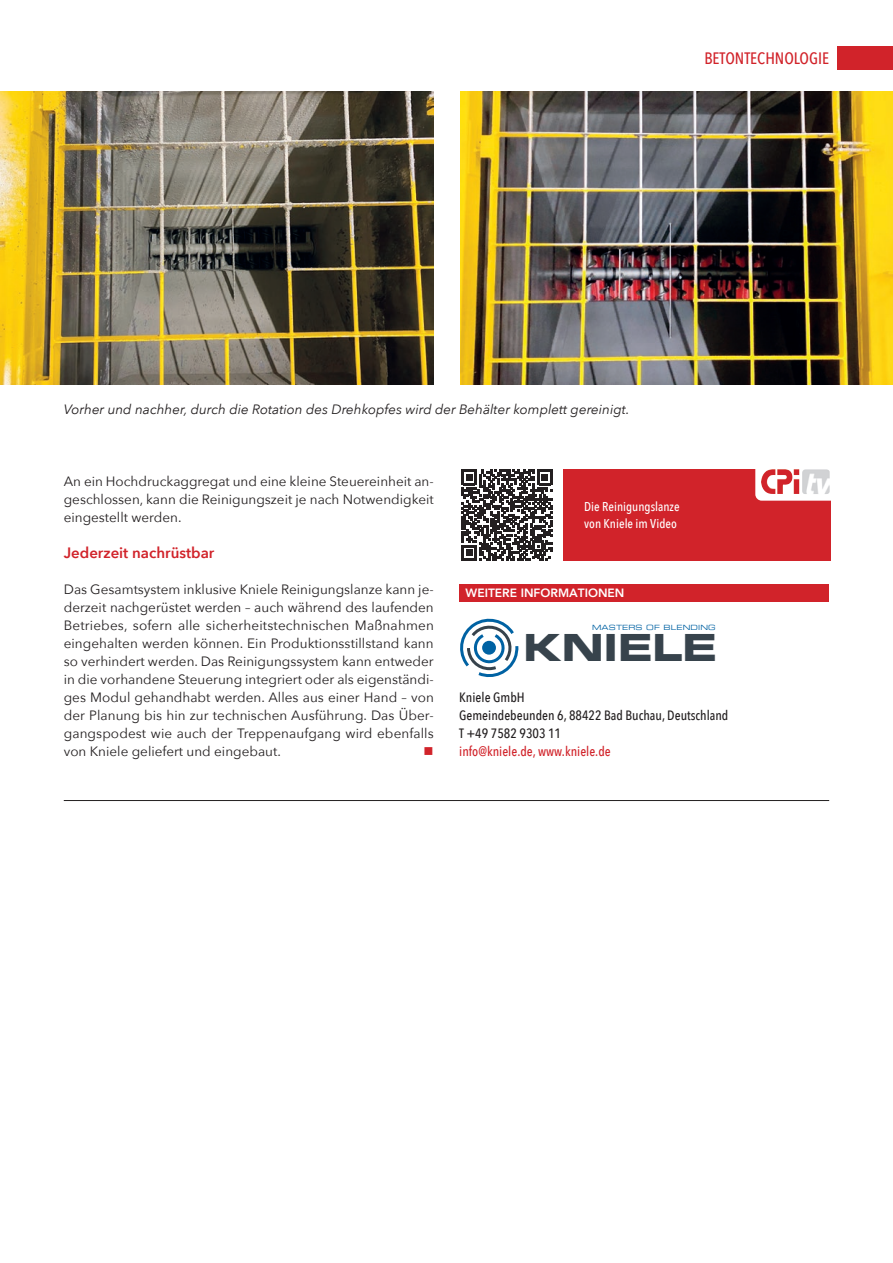
<style>
.page{position:relative;width:893px;height:1263px;background:#fff}
.page>*{position:absolute;margin:0;border:0;box-sizing:border-box;transform-origin:0 0}
.t1{font:36.75px "Eurostile Bold Extended Two";color:#37434c}
.t2{font:500 16.5px "Avenir Next Condensed";color:#d1232a}
.t3{font:600 15px "Avenir Next";color:#d1232a}
.t4{font:13.5px/18px "Avenir Next";color:#231f20;text-align:justify}
.t5{font:italic 13.5px "Avenir Next";color:#231f20}
.t6{font:500 13.5px/18px "Avenir Next Condensed";color:#231f20}
.t7{font:500 13.5px "Avenir Next Condensed";color:#d1232a}
.t8{font:13.5px "Wingdings";color:#d1232a}
.t9{font:500 12.75px/17.2px "Avenir Next Condensed";color:#fff}
.t10{font:800 12px "Avenir";color:#fff}
.t11{font:7.05px "Eurostile Extended Two";letter-spacing:.02em;color:#0062a3}
</style>
<div class="page">
<div style="left:838px;top:47px;width:55px;height:23px;background:#d1232a"></div>
<div style="left:459px;top:585px;width:370px;height:17px;background:#d1232a"></div>
<svg style="left:460px;top:618px;width:59px;height:59px"></svg>
<div style="left:482px;top:641px;width:14px;height:14px;background:#0062a3;border-radius:50%"></div>
<div style="left:563px;top:469px;width:268px;height:92px;background:#d1232a"></div>
<svg style="left:755px;top:457px;width:83px;height:44px;fill:#fff"></svg>
<img style="left:766px;top:469px;width:27px;height:25px">
<img style="left:0;top:91px;width:434px;height:294px">
<img style="left:461px;top:91px;width:432px;height:294px">
<hr style="left:64px;top:800px;width:765px;height:1px;background:#231f20">
<svg style="left:461px;top:469px;width:92px;height:92px"></svg>
<svg style="left:461px;top:470px;width:91px;height:90px"></svg>
<p class="t2" style="left:704px;top:49px;width:126px">BETONTECHNOLOGIE</p>
<p class="t5" style="left:64px;top:398px;width:567px">Vorher und nachher, durch die Rotation des Drehkopfes wird der Behälter komplett gereinigt.</p>
<p class="t4" style="left:64px;top:472px;width:371px">An ein Hochdruckaggregat und eine kleine Steuereinheit an&shy;geschlossen, kann die Reinigungszeit je nach Notwendigkeit eingestellt werden.</p>
<p class="t3" style="left:64px;top:540px;width:152px">Jederzeit nachrüstbar</p>
<p class="t4" style="left:64px;top:580px;width:372px">Das Gesamtsystem inklusive Kniele Reinigungslanze kann je&shy;derzeit nachgerüstet werden – auch während des laufenden Betriebes, sofern alle sicherheitstechnischen Maßnahmen eingehalten werden können. Ein Produktionsstillstand kann so verhindert werden. Das Reinigungssystem kann entweder in die vorhandene Steuerung integriert oder als eigenständi&shy;ges Modul gehandhabt werden. Alles aus einer Hand – von der Planung bis hin zur technischen Ausführung. Das Über&shy;gangspodest wie auch der Treppenaufgang wird ebenfalls von Kniele geliefert und eingebaut.</p>
<p class="t8" style="left:424px;top:744px;width:12px">■</p>
<p class="t9" style="left:584px;top:498px;width:97px">Die Reinigungslanze von Kniele im Video</p>
<p class="t10" style="left:466px;top:584px;width:160px">WEITERE INFORMATIONEN</p>
<p class="t11" style="left:592px;top:623px;width:125px">MASTERS OF BLENDING</p>
<h1 class="t1" style="left:523px;top:622px;width:195px">KNIELE</h1>
<p class="t6" style="left:459px;top:688px;width:271px">Kniele GmbH<br>Gemeindebeunden 6, 88422 Bad Buchau, Deutschland<br>T +49 7582 9303 11</p>
<p class="t7" style="left:459px;top:743px;width:153px">info@kniele.de, www.kniele.de</p>
</div>
